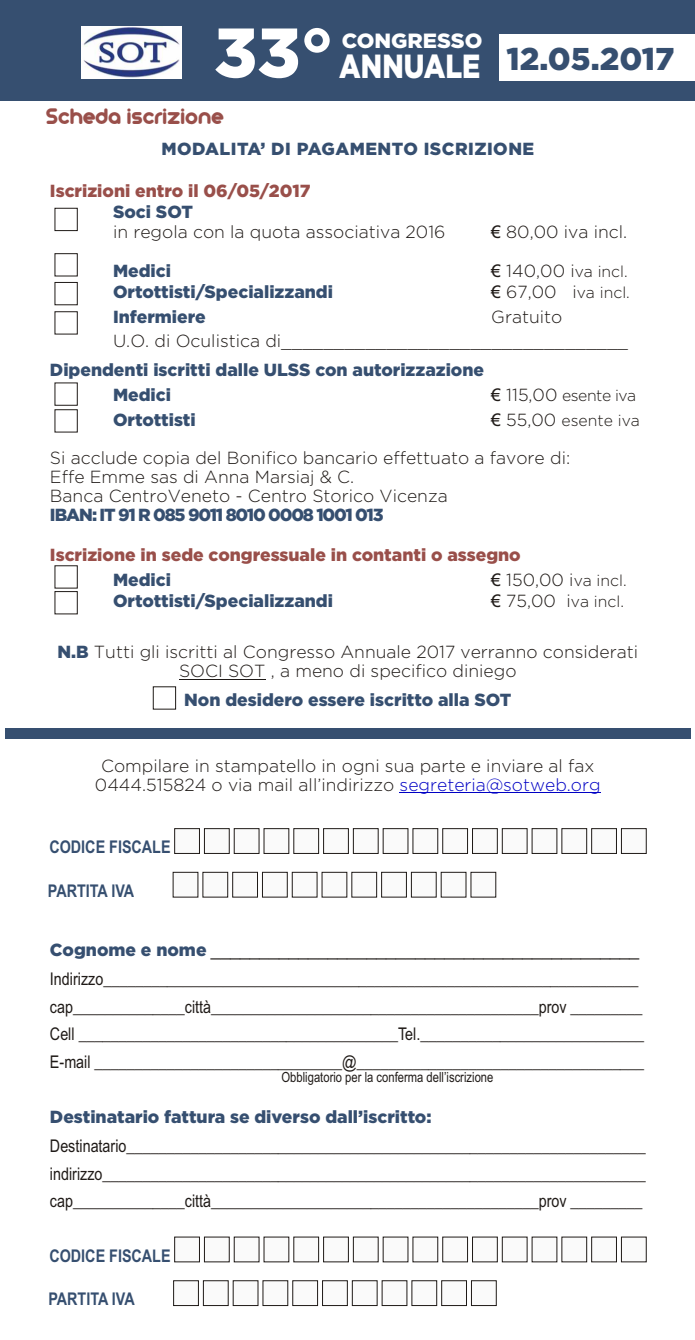
<style>
.page{position:relative;width:695px;height:1340px;background:#fff}
.page>*{position:absolute;margin:0;border:0;box-sizing:border-box;transform-origin:0 0}
.t1{font:900 69.65px "Gotham";color:#fff}
.t2{font:900 31.5px "Gotham";color:#364f70}
.t3{font:24.5px "Arista";color:#994f4a}
.t4{font:900 20.65px "Gotham";color:#fff;scale:1.04 1}
.t5{font:17.5px/27.8px "Arial Narrow";color:#1f1a17}
.t6{font:300 17.5px/18.6px "Gotham";color:#1f1a17;text-align:center}
.t7{font:900 17.5px/21px "Gotham";color:#364f70}
.t8{font:900 17.5px "Gotham";color:#994f4a}
.t9{font:17.5px "Arial";color:#1f1a17}
.t10{font:700 17.5px "Arial Narrow";color:#364f70}
.t11{font:900 17.5px "Gotham";letter-spacing:-.07em;color:#364f70}
.t12{font:900 17.5px "Gotham";letter-spacing:.03em;color:#364f70}
.t13{font:300 15.75px/25.2px "Gotham";color:#1f1a17;text-align:right}
.t14{font:14px "Arial Narrow";color:#1f1a17}
.s1{font-size:33.43px;color:#fff}
.s2{font-family:"Arial";font-weight:400}
.s3{font-size:15.75px}
.s4{font-family:"Arial";font-weight:400;font-size:17.5px}
.s5{font-size:17.5px}
.s6{font-weight:900;color:#364f70}
.s7{color:#0000c4}
.s8{font-family:"Gotham";font-weight:900;color:#364f70}
</style>
<div class="page">
<div style="left:0;top:0;width:694px;height:101px;background:#364f70"></div>
<hr style="left:399px;top:792px;width:201px;height:1px;background:#0000c4">
<div style="left:5px;top:728px;width:685px;height:10px;background:#364f70"></div>
<svg style="left:174px;top:828px;width:472px;height:25px"></svg>
<svg style="left:173px;top:872px;width:323px;height:25px"></svg>
<svg style="left:174px;top:1236px;width:472px;height:26px"></svg>
<svg style="left:173px;top:1280px;width:323px;height:25px"></svg>
<div style="left:499px;top:35px;width:195px;height:46px;background:#fff"></div>
<img style="left:81px;top:26px;width:100px;height:52px">
<div style="left:54px;top:282px;width:24px;height:23px;border:1px solid #1f1a17"></div>
<div style="left:54px;top:311px;width:24px;height:23px;border:1px solid #1f1a17"></div>
<div style="left:54px;top:253px;width:24px;height:23px;border:1px solid #1f1a17"></div>
<div style="left:54px;top:382px;width:24px;height:24px;border:1px solid #1f1a17"></div>
<div style="left:54px;top:409px;width:24px;height:23px;border:1px solid #1f1a17"></div>
<div style="left:54px;top:208px;width:24px;height:23px;border:1px solid #1f1a17"></div>
<div style="left:54px;top:591px;width:24px;height:23px;border:1px solid #1f1a17"></div>
<hr style="left:179px;top:679px;width:86px;height:1px;background:#1f1a17">
<div style="left:153px;top:686px;width:23px;height:23px;border:1px solid #1f1a17"></div>
<h1 class="t1" style="left:214px;top:22px;width:121px">33°</h1>
<p class="t4" style="left:341px;top:32px;width:137px">CONGRESSO</p>
<h2 class="t2" style="left:339px;top:45px;width:337px"><span class="s1">ANNUALE</span> 12.05.2017</h2>
<h3 class="t3" style="left:46px;top:109px;width:180px">Scheda iscrizione</h3>
<p class="t12" style="left:161px;top:141px;width:374px">MODALITA’ DI PAGAMENTO ISCRIZIONE</p>
<p class="t8" style="left:50px;top:183px;width:262px">Iscrizioni entro il 06/05/2017</p>
<p class="t7" style="left:113px;top:202px;width:81px">Soci SOT</p>
<p class="t6" style="left:113px;top:224px;width:334px">in regola con la quota associativa 2016</p>
<p class="t6" style="left:491px;top:224px;width:137px"><span class="s2">€</span> 80,00 iva incl.</p>
<p class="t6" style="left:491px;top:263px;width:138px"><span class="s2">€</span> 140,00 i<span class="s3">va incl.</span></p>
<p class="t13" style="left:491px;top:281px;width:140px"><span class="s4">€</span> <span class="s5">67,00 i</span>va incl.</p>
<p class="t6" style="left:113px;top:333px;width:516px">U.O. di Oculistica di_________________________________</p>
<p class="t9" style="left:491px;top:388px;width:11px">€</p>
<p class="t7" style="left:113px;top:261px;width:221px">Medici<br>Ortottisti/Specializzandi</p>
<p class="t7" style="left:113px;top:307px;width:94px">Infermiere</p>
<p class="t7" style="left:113px;top:358px;width:372px;line-height:25.2px;text-indent:-63px">Dipendenti iscritti dalle ULSS con autorizzazione<br>Medici<br>Ortottisti</p>
<p class="t6" style="left:491px;top:309px;width:73px">Gratuito</p>
<p class="t13" style="left:491px;top:383px;width:150px"><span class="s5">115,00</span> esente iva<br><span class="s4">€</span> <span class="s5">55,00</span> esente iva</p>
<p class="t6" style="left:50px;top:450px;width:521px;text-align:left">Si acclude copia del Bonifico bancario effettuato a favore di:<br>Effe Emme sas di Anna Marsiaj &amp; C.<br>Banca CentroVeneto - Centro Storico Vicenza</p>
<p class="t11" style="left:50px;top:507px;width:335px">IBAN: IT 91 R 085 9011 8010 0008 1001 013</p>
<p class="t8" style="left:50px;top:547px;width:472px">Iscrizione in sede congressuale in contanti o assegno</p>
<p class="t7" style="left:113px;top:570px;width:221px">Medici<br>Ortottisti/Specializzandi</p>
<p class="t6" style="left:491px;top:572px;width:137px"><span class="s2">€</span> 150,00 i<span class="s3">va incl.</span></p>
<p class="t13" style="left:491px;top:590px;width:134px"><span class="s4">€</span> <span class="s5">75,00 i</span>va incl.</p>
<p class="t6" style="left:57px;top:643px;width:582px"><span class="s6">N.B</span> Tutti gli iscritti al Congresso Annuale 2017 verranno considerati</p>
<p class="t7" style="left:184px;top:689px;width:328px">Non desidero essere iscritto alla SOT</p>
<p class="t6" style="left:179px;top:663px;width:339px">SOCI SOT , a meno di specifico diniego</p>
<p class="t6" style="left:95px;top:758px;width:507px">Compilare in stampatello in ogni sua parte e inviare al fax<br>0444.515824 o via mail all’indirizzo <span class="s7">segreteria@sotweb.org</span></p>
<p class="t10" style="left:49px;top:840px;width:123px">CODICE FISCALE</p>
<p class="t10" style="left:48px;top:884px;width:88px">PARTITA IVA</p>
<p class="t9" style="left:50px;top:943px;width:590px"><span class="s8">Cognome e nome</span> ____________________________________________</p>
<p class="t5" style="left:50px;top:966px;width:595px">Indirizzo___________________________________________________________________ cap______________città_________________________________________prov _________ Cell ________________________________________Tel.____________________________ E-mail _______________________________@____________________________________</p>
<p class="t14" style="left:281px;top:1072px;width:213px">Obbligatorio per la conferma dell’iscrizione</p>
<p class="t7" style="left:50px;top:1107px;width:383px">Destinatario fattura se diverso dall’iscritto:</p>
<p class="t5" style="left:50px;top:1133px;width:597px;text-align:justify">Destinatario_________________________________________________________________ indirizzo____________________________________________________________________ cap______________città_________________________________________prov _________</p>
<p class="t10" style="left:49px;top:1248px;width:123px">CODICE FISCALE</p>
<p class="t10" style="left:48px;top:1292px;width:88px">PARTITA IVA</p>
</div>
